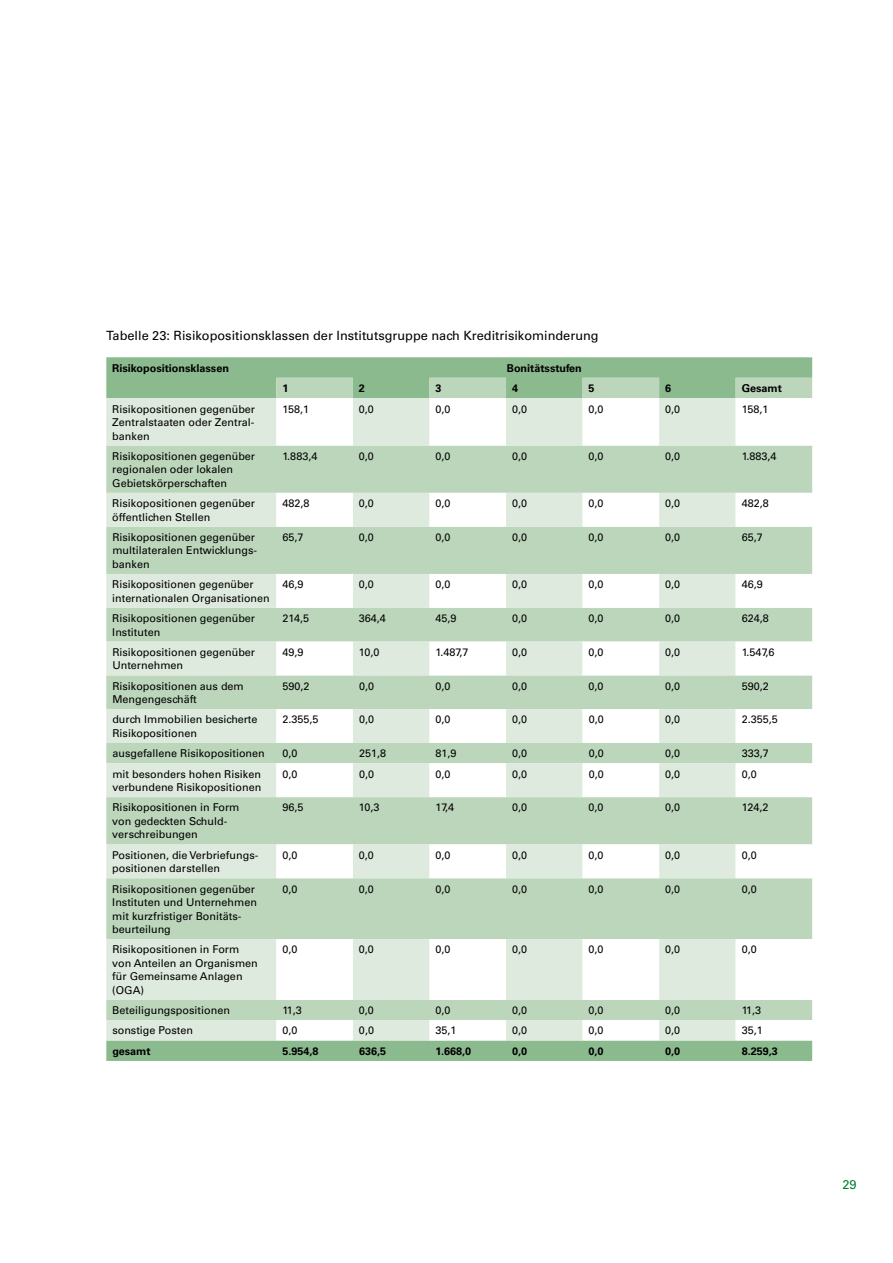
<style>
.page{position:relative;width:893px;height:1263px;background:#fff}
.page>*{position:absolute;margin:0;border:0;box-sizing:border-box;transform-origin:0 0}
.t1{font:12.75px "Univers";color:#000}
.t2{font:12.75px "Univers";color:#007f31}
.t3{font:10.8px/13.5px "Univers";color:#000}
.t4{font:700 10.8px "Univers";color:#000}
</style>
<div class="page">
<div style="left:106px;top:357px;width:706px;height:704px;background:#8bba8e"></div>
<svg style="left:106px;top:378px;width:706px;height:20px;background:#a0c6a1"></svg>
<svg style="left:106px;top:398px;width:170px;height:642px;background:#cde0cc"></svg>
<svg style="left:276px;top:398px;width:536px;height:642px"></svg>
<p class="t1" style="left:106px;top:328px;width:494px">Tabelle 23: Risikopositionsklassen der Institutsgruppe nach Kreditrisikominderung</p>
<p class="t4" style="left:112px;top:362px;width:118px">Risikopositionsklassen</p>
<p class="t4" style="left:507px;top:362px;width:77px">Bonitätsstufen</p>
<p class="t4" style="left:282px;top:382px;width:8px">1</p>
<p class="t4" style="left:359px;top:382px;width:8px">2</p>
<p class="t4" style="left:435px;top:382px;width:8px">3</p>
<p class="t4" style="left:512px;top:382px;width:8px">4</p>
<p class="t4" style="left:589px;top:382px;width:8px">5</p>
<p class="t4" style="left:665px;top:382px;width:8px">6</p>
<p class="t4" style="left:742px;top:382px;width:42px">Gesamt</p>
<p class="t3" style="left:112px;top:402px;width:144px;text-align:justify">Risikopositionen gegenüber Zentralstaaten oder Zentral&shy;banken</p>
<p class="t3" style="left:282px;top:402px;width:28px">158,1</p>
<p class="t3" style="left:359px;top:402px;width:17px">0,0</p>
<p class="t3" style="left:435px;top:402px;width:17px">0,0</p>
<p class="t3" style="left:512px;top:402px;width:17px">0,0</p>
<p class="t3" style="left:589px;top:402px;width:17px">0,0</p>
<p class="t3" style="left:665px;top:402px;width:17px">0,0</p>
<p class="t3" style="left:742px;top:402px;width:28px">158,1</p>
<p class="t3" style="left:112px;top:449px;width:144px">Risikopositionen gegenüber regionalen oder lokalen<br>Gebietskörperschaften</p>
<p class="t3" style="left:282px;top:449px;width:36px">1.883,4</p>
<p class="t3" style="left:359px;top:449px;width:17px">0,0</p>
<p class="t3" style="left:435px;top:449px;width:17px">0,0</p>
<p class="t3" style="left:512px;top:449px;width:17px">0,0</p>
<p class="t3" style="left:589px;top:449px;width:17px">0,0</p>
<p class="t3" style="left:665px;top:449px;width:17px">0,0</p>
<p class="t3" style="left:742px;top:449px;width:36px">1.883,4</p>
<p class="t3" style="left:112px;top:496px;width:144px">Risikopositionen gegenüber öffentlichen Stellen</p>
<p class="t3" style="left:282px;top:496px;width:29px">482,8</p>
<p class="t3" style="left:359px;top:496px;width:17px">0,0</p>
<p class="t3" style="left:435px;top:496px;width:17px">0,0</p>
<p class="t3" style="left:512px;top:496px;width:17px">0,0</p>
<p class="t3" style="left:589px;top:496px;width:17px">0,0</p>
<p class="t3" style="left:665px;top:496px;width:17px">0,0</p>
<p class="t3" style="left:742px;top:496px;width:29px">482,8</p>
<p class="t3" style="left:112px;top:530px;width:146px">Risikopositionen gegenüber multilateralen Entwicklungs&shy;banken</p>
<p class="t3" style="left:282px;top:530px;width:23px">65,7</p>
<p class="t3" style="left:359px;top:530px;width:17px">0,0</p>
<p class="t3" style="left:435px;top:530px;width:17px">0,0</p>
<p class="t3" style="left:512px;top:530px;width:17px">0,0</p>
<p class="t3" style="left:589px;top:530px;width:17px">0,0</p>
<p class="t3" style="left:665px;top:530px;width:17px">0,0</p>
<p class="t3" style="left:742px;top:530px;width:23px">65,7</p>
<p class="t3" style="left:112px;top:578px;width:159px">Risikopositionen gegenüber internationalen Organisationen</p>
<p class="t3" style="left:282px;top:578px;width:23px">46,9</p>
<p class="t3" style="left:359px;top:578px;width:17px">0,0</p>
<p class="t3" style="left:435px;top:578px;width:17px">0,0</p>
<p class="t3" style="left:512px;top:578px;width:17px">0,0</p>
<p class="t3" style="left:589px;top:578px;width:17px">0,0</p>
<p class="t3" style="left:665px;top:578px;width:17px">0,0</p>
<p class="t3" style="left:742px;top:578px;width:23px">46,9</p>
<p class="t3" style="left:112px;top:611px;width:144px">Risikopositionen gegenüber<br>Instituten</p>
<p class="t3" style="left:282px;top:611px;width:28px">214,5</p>
<p class="t3" style="left:359px;top:611px;width:29px">364,4</p>
<p class="t3" style="left:435px;top:611px;width:23px">45,9</p>
<p class="t3" style="left:512px;top:611px;width:17px">0,0</p>
<p class="t3" style="left:589px;top:611px;width:17px">0,0</p>
<p class="t3" style="left:665px;top:611px;width:17px">0,0</p>
<p class="t3" style="left:742px;top:611px;width:29px">624,8</p>
<p class="t3" style="left:112px;top:645px;width:144px">Risikopositionen gegenüber<br>Unternehmen</p>
<p class="t3" style="left:282px;top:645px;width:23px">49,9</p>
<p class="t3" style="left:359px;top:645px;width:22px">10,0</p>
<p class="t3" style="left:436px;top:645px;width:34px">1.487,7</p>
<p class="t3" style="left:512px;top:645px;width:17px">0,0</p>
<p class="t3" style="left:589px;top:645px;width:17px">0,0</p>
<p class="t3" style="left:665px;top:645px;width:17px">0,0</p>
<p class="t3" style="left:742px;top:645px;width:34px">1.547,6</p>
<p class="t3" style="left:112px;top:679px;width:133px">Risikopositionen aus dem<br>Mengengeschäft</p>
<p class="t3" style="left:282px;top:679px;width:29px">590,2</p>
<p class="t3" style="left:359px;top:679px;width:17px">0,0</p>
<p class="t3" style="left:436px;top:679px;width:17px">0,0</p>
<p class="t3" style="left:512px;top:679px;width:17px">0,0</p>
<p class="t3" style="left:589px;top:679px;width:17px">0,0</p>
<p class="t3" style="left:665px;top:679px;width:17px">0,0</p>
<p class="t3" style="left:742px;top:679px;width:29px">590,2</p>
<p class="t3" style="left:112px;top:713px;width:147px">durch Immobilien besicherte<br>Risikopositionen</p>
<p class="t3" style="left:282px;top:713px;width:38px">2.355,5</p>
<p class="t3" style="left:359px;top:713px;width:17px">0,0</p>
<p class="t3" style="left:436px;top:713px;width:17px">0,0</p>
<p class="t3" style="left:512px;top:713px;width:17px">0,0</p>
<p class="t3" style="left:589px;top:713px;width:17px">0,0</p>
<p class="t3" style="left:665px;top:713px;width:17px">0,0</p>
<p class="t3" style="left:742px;top:713px;width:38px">2.355,5</p>
<p class="t3" style="left:112px;top:747px;width:154px">ausgefallene Risikopositionen</p>
<p class="t3" style="left:282px;top:747px;width:17px">0,0</p>
<p class="t3" style="left:359px;top:747px;width:29px">251,8</p>
<p class="t3" style="left:436px;top:747px;width:23px">81,9</p>
<p class="t3" style="left:512px;top:747px;width:17px">0,0</p>
<p class="t3" style="left:589px;top:747px;width:17px">0,0</p>
<p class="t3" style="left:665px;top:747px;width:17px">0,0</p>
<p class="t3" style="left:742px;top:747px;width:29px">333,7</p>
<p class="t3" style="left:112px;top:767px;width:150px">mit besonders hohen Risiken verbundene Risikopositionen</p>
<p class="t3" style="left:283px;top:767px;width:17px">0,0</p>
<p class="t3" style="left:359px;top:767px;width:17px">0,0</p>
<p class="t3" style="left:436px;top:767px;width:17px">0,0</p>
<p class="t3" style="left:512px;top:767px;width:17px">0,0</p>
<p class="t3" style="left:589px;top:767px;width:17px">0,0</p>
<p class="t3" style="left:665px;top:767px;width:17px">0,0</p>
<p class="t3" style="left:742px;top:767px;width:17px">0,0</p>
<p class="t3" style="left:112px;top:801px;width:129px">Risikopositionen in Form von gedeckten Schuld&shy;verschreibungen</p>
<p class="t3" style="left:282px;top:801px;width:23px">96,5</p>
<p class="t3" style="left:359px;top:801px;width:22px">10,3</p>
<p class="t3" style="left:435px;top:801px;width:20px">17,4</p>
<p class="t3" style="left:512px;top:801px;width:17px">0,0</p>
<p class="t3" style="left:589px;top:801px;width:17px">0,0</p>
<p class="t3" style="left:665px;top:801px;width:17px">0,0</p>
<p class="t3" style="left:742px;top:801px;width:28px">124,2</p>
<p class="t3" style="left:112px;top:848px;width:148px">Positionen, die Verbriefungs&shy;positionen darstellen</p>
<p class="t3" style="left:282px;top:848px;width:17px">0,0</p>
<p class="t3" style="left:359px;top:848px;width:17px">0,0</p>
<p class="t3" style="left:435px;top:848px;width:17px">0,0</p>
<p class="t3" style="left:512px;top:848px;width:17px">0,0</p>
<p class="t3" style="left:589px;top:848px;width:17px">0,0</p>
<p class="t3" style="left:665px;top:848px;width:17px">0,0</p>
<p class="t3" style="left:742px;top:848px;width:17px">0,0</p>
<p class="t3" style="left:112px;top:882px;width:146px">Risikopositionen gegenüber<br>Instituten und Unternehmen mit kurzfristiger Bonitäts&shy;beurteilung</p>
<p class="t3" style="left:282px;top:882px;width:17px">0,0</p>
<p class="t3" style="left:359px;top:882px;width:17px">0,0</p>
<p class="t3" style="left:435px;top:882px;width:17px">0,0</p>
<p class="t3" style="left:512px;top:882px;width:17px">0,0</p>
<p class="t3" style="left:589px;top:882px;width:17px">0,0</p>
<p class="t3" style="left:665px;top:882px;width:17px">0,0</p>
<p class="t3" style="left:742px;top:882px;width:17px">0,0</p>
<p class="t3" style="left:112px;top:943px;width:147px">Risikopositionen in Form von Anteilen an Organismen für Gemeinsame Anlagen (OGA)</p>
<p class="t3" style="left:282px;top:943px;width:17px">0,0</p>
<p class="t3" style="left:359px;top:943px;width:17px">0,0</p>
<p class="t3" style="left:435px;top:943px;width:17px">0,0</p>
<p class="t3" style="left:512px;top:943px;width:17px">0,0</p>
<p class="t3" style="left:589px;top:943px;width:17px">0,0</p>
<p class="t3" style="left:665px;top:943px;width:17px">0,0</p>
<p class="t3" style="left:742px;top:943px;width:17px">0,0</p>
<p class="t3" style="left:112px;top:1003px;width:119px">Beteiligungspositionen</p>
<p class="t3" style="left:282px;top:1003px;width:21px">11,3</p>
<p class="t3" style="left:359px;top:1003px;width:17px">0,0</p>
<p class="t3" style="left:435px;top:1003px;width:17px">0,0</p>
<p class="t3" style="left:512px;top:1003px;width:17px">0,0</p>
<p class="t3" style="left:589px;top:1003px;width:17px">0,0</p>
<p class="t3" style="left:665px;top:1003px;width:17px">0,0</p>
<p class="t3" style="left:742px;top:1003px;width:21px">11,3</p>
<p class="t3" style="left:112px;top:1024px;width:82px">sonstige Posten</p>
<p class="t3" style="left:282px;top:1024px;width:17px">0,0</p>
<p class="t3" style="left:359px;top:1024px;width:17px">0,0</p>
<p class="t3" style="left:435px;top:1024px;width:23px">35,1</p>
<p class="t3" style="left:512px;top:1024px;width:17px">0,0</p>
<p class="t3" style="left:589px;top:1024px;width:17px">0,0</p>
<p class="t3" style="left:665px;top:1024px;width:17px">0,0</p>
<p class="t3" style="left:742px;top:1024px;width:23px">35,1</p>
<p class="t4" style="left:112px;top:1045px;width:40px">gesamt</p>
<p class="t4" style="left:282px;top:1045px;width:38px">5.954,8</p>
<p class="t4" style="left:359px;top:1045px;width:29px">636,5</p>
<p class="t4" style="left:436px;top:1045px;width:37px">1.668,0</p>
<p class="t4" style="left:512px;top:1045px;width:17px">0,0</p>
<p class="t4" style="left:589px;top:1045px;width:17px">0,0</p>
<p class="t4" style="left:665px;top:1045px;width:17px">0,0</p>
<p class="t4" style="left:742px;top:1045px;width:38px">8.259,3</p>
<p class="t2" style="left:842px;top:1176px;width:16px">29</p>
</div>
